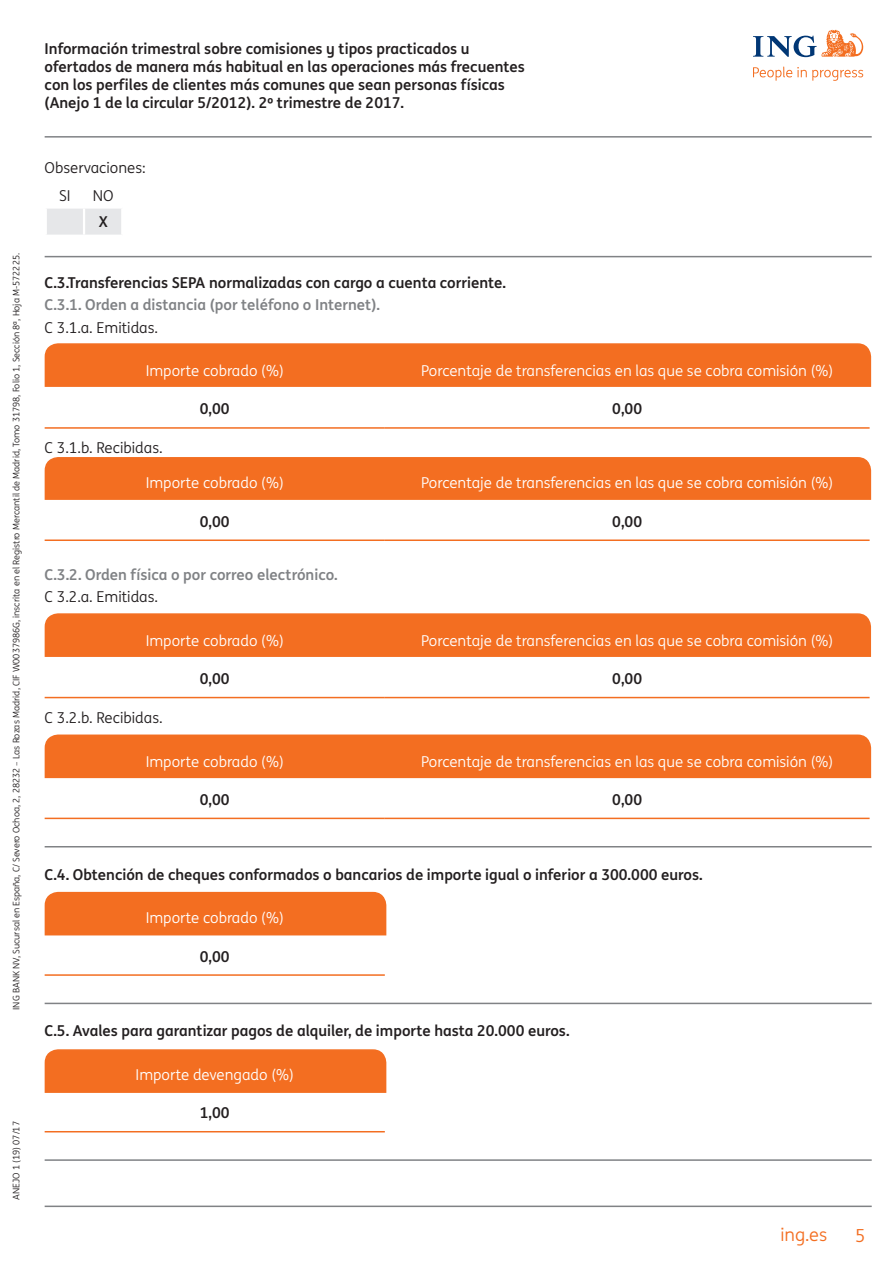
<style>
.page{position:relative;width:893px;height:1263px;background:#fff}
.page>*{position:absolute;margin:0;border:0;box-sizing:border-box;transform-origin:0 0}
.t1{font:18px "ING Me";color:#f36e21}
.t2{font:700 15px/18px "ING Me";color:#231f20}
.t3{font:15px "ING Me";color:#fff}
.t4{font:15px/28.7px "ING Me";color:#231f20}
.t5{font:700 15px "ING Me";color:#808285}
.t6{font:9.15px "ING Me";color:#231f20}
.t7{font:9px "ING Me";color:#231f20}
</style>
<div class="page">
<hr style="left:45px;top:136px;width:827px;height:2px;background:#808285">
<hr style="left:45px;top:1205px;width:827px;height:2px;background:#808285">
<svg style="left:753px;top:30px;width:110px;height:27px"></svg>
<svg style="left:753px;top:67px;width:110px;height:14px"></svg>
<div style="left:44px;top:613px;width:828px;height:44px;background:#f36e21"></div>
<div style="left:44px;top:734px;width:828px;height:45px;background:#f36e21"></div>
<div style="left:44px;top:1049px;width:343px;height:44px;background:#f36e21"></div>
<div style="left:44px;top:891px;width:343px;height:45px;background:#f36e21"></div>
<div style="left:44px;top:343px;width:828px;height:44px;background:#f36e21"></div>
<div style="left:44px;top:457px;width:828px;height:43px;background:#f36e21"></div>
<div style="left:47px;top:209px;width:74px;height:26px;background:#e6e7e9"></div>
<hr style="left:83px;top:209px;width:2px;height:26px;background:#fff">
<hr style="left:45px;top:256px;width:827px;height:1px;background:#808285">
<hr style="left:45px;top:427px;width:340px;height:2px;background:#f36e21">
<hr style="left:385px;top:427px;width:485px;height:2px;background:#f36e21">
<hr style="left:45px;top:539px;width:340px;height:2px;background:#f36e21">
<hr style="left:385px;top:539px;width:485px;height:2px;background:#f36e21">
<hr style="left:45px;top:697px;width:340px;height:1px;background:#f36e21">
<hr style="left:385px;top:697px;width:485px;height:1px;background:#f36e21">
<hr style="left:45px;top:818px;width:340px;height:1px;background:#f36e21">
<hr style="left:385px;top:818px;width:485px;height:1px;background:#f36e21">
<hr style="left:45px;top:846px;width:827px;height:1px;background:#808285">
<hr style="left:45px;top:974px;width:340px;height:2px;background:#f36e21">
<hr style="left:45px;top:1003px;width:827px;height:1px;background:#808285">
<hr style="left:45px;top:1131px;width:340px;height:1px;background:#f36e21">
<hr style="left:45px;top:1159px;width:827px;height:2px;background:#808285">
<p class="t7" style="left:10px;top:1010px;width:758px;rotate:-90deg">ING BANK NV, Sucursal en España, C/ Severo Ochoa, 2, 28232 – Las Rozas Madrid, CIF W0037986G, inscrita en el Registro Mercantil de Madrid, Tomo 31798, Folio 1, Sección 8ª, Hoja M-572225.</p>
<p class="t6" style="left:10px;top:1200px;width:80px;rotate:-90deg">ANEJO 1 (19) 07/17</p>
<p class="t2" style="left:45px;top:39px;width:482px">Información trimestral sobre comisiones y tipos practicados u ofertados de manera más habitual en las operaciones más frecuentes con los perfiles de clientes más comunes que sean personas físicas (Anejo 1 de la circular 5/2012). 2º trimestre de 2017.</p>
<p class="t4" style="left:59px;top:153px;width:88px;text-indent:-15px">Observaciones:<br>SI</p>
<p class="t4" style="left:93px;top:181px;width:22px">NO</p>
<p class="t2" style="left:99px;top:212px;width:11px">X</p>
<p class="t2" style="left:45px;top:273px;width:463px">C.3.Transferencias SEPA normalizadas con cargo a cuenta corriente.</p>
<p class="t5" style="left:45px;top:293px;width:337px">C.3.1. Orden a distancia (por teléfono o Internet).</p>
<p class="t4" style="left:45px;top:312px;width:115px">C 3.1.a. Emitidas.</p>
<p class="t3" style="left:146px;top:360px;width:140px">Importe cobrado (%)</p>
<p class="t3" style="left:421px;top:360px;width:413px">Porcentaje de transferencias en las que se cobra comisión (%)</p>
<p class="t2" style="left:200px;top:399px;width:31px">0,00</p>
<p class="t2" style="left:612px;top:399px;width:31px">0,00</p>
<p class="t4" style="left:45px;top:433px;width:120px">C 3.1.b. Recibidas.</p>
<p class="t3" style="left:146px;top:472px;width:140px">Importe cobrado (%)</p>
<p class="t3" style="left:421px;top:472px;width:413px">Porcentaje de transferencias en las que se cobra comisión (%)</p>
<p class="t2" style="left:200px;top:511px;width:31px">0,00</p>
<p class="t2" style="left:612px;top:511px;width:31px">0,00</p>
<p class="t5" style="left:45px;top:562px;width:295px">C.3.2. Orden física o por correo electrónico.</p>
<p class="t4" style="left:45px;top:582px;width:115px">C 3.2.a. Emitidas.</p>
<p class="t3" style="left:146px;top:630px;width:140px">Importe cobrado (%)</p>
<p class="t3" style="left:421px;top:630px;width:413px">Porcentaje de transferencias en las que se cobra comisión (%)</p>
<p class="t2" style="left:200px;top:669px;width:31px">0,00</p>
<p class="t2" style="left:612px;top:669px;width:31px">0,00</p>
<p class="t4" style="left:45px;top:703px;width:120px">C 3.2.b. Recibidas.</p>
<p class="t3" style="left:146px;top:750px;width:140px">Importe cobrado (%)</p>
<p class="t3" style="left:421px;top:750px;width:413px">Porcentaje de transferencias en las que se cobra comisión (%)</p>
<p class="t2" style="left:200px;top:790px;width:31px">0,00</p>
<p class="t2" style="left:612px;top:790px;width:31px">0,00</p>
<p class="t2" style="left:45px;top:864px;width:659px">C.4. Obtención de cheques conformados o bancarios de importe igual o inferior a 300.000 euros.</p>
<p class="t3" style="left:146px;top:907px;width:140px">Importe cobrado (%)</p>
<p class="t2" style="left:200px;top:946px;width:31px">0,00</p>
<p class="t2" style="left:45px;top:1021px;width:526px">C.5. Avales para garantizar pagos de alquiler, de importe hasta 20.000 euros.</p>
<p class="t3" style="left:136px;top:1064px;width:160px">Importe devengado (%)</p>
<p class="t2" style="left:200px;top:1103px;width:31px">1,00</p>
<p class="t1" style="left:780px;top:1222px;width:48px">ing.es</p>
<p class="t1" style="left:855px;top:1222px;width:12px">5</p>
</div>
